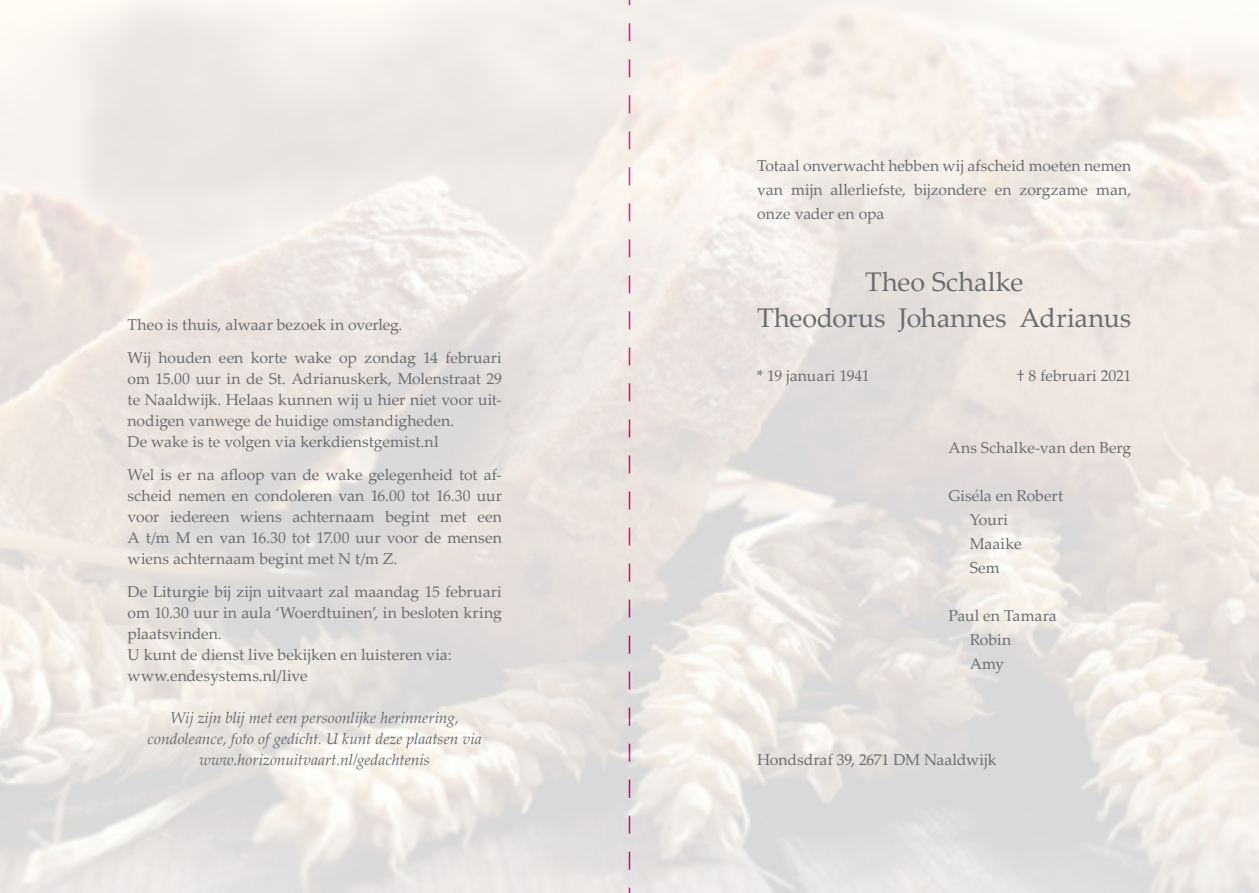
<style>
.page{position:relative;width:1259px;height:893px;background:#fff}
.page>*{position:absolute;margin:0;border:0;box-sizing:border-box;transform-origin:0 0}
.t1{font:27px/36px "Palatino Linotype";color:#6c6d70;text-align:center}
.t2{font:15.75px/21px "Palatino Linotype";color:#6c6d70}
.t3{font:italic 15.75px/21px "Palatino Linotype";color:#6c6d70;text-align:center}
</style>
<div class="page">
<img style="left:0;top:0;width:1259px;height:893px">
<p class="t2" style="left:128px;top:308px;width:376px;line-height:33px">Theo is thuis, alwaar bezoek in overleg.<br>Wij houden een korte wake op zondag 14 februari</p>
<p class="t2" style="left:128px;top:368px;width:376px">om 15.00 uur in de St. Adrianuskerk, Molenstraat 29 te Naaldwijk. Helaas kunnen wij u hier niet voor uit&shy;nodigen vanwege de huidige omstandigheden.<br>De wake is te volgen via kerkdienstgemist.nl</p>
<p class="t2" style="left:128px;top:464px;width:376px;text-align:justify">Wel is er na afloop van de wake gelegenheid tot af&shy;scheid nemen en condoleren van 16.00 tot 16.30 uur voor iedereen wiens achternaam begint met een A t/m M en van 16.30 tot 17.00 uur voor de mensen wiens achternaam begint met N t/m Z.</p>
<p class="t2" style="left:128px;top:581px;width:376px">De Liturgie bij zijn uitvaart zal maandag 15 februari om 10.30 uur in aula ‘Woerdtuinen’, in besloten kring plaatsvinden.<br>U kunt de dienst live bekijken en luisteren via: www.endesystems.nl/live</p>
<p class="t3" style="left:148px;top:707px;width:336px">Wij zijn blij met een persoonlijke herinnering, condoleance, foto of gedicht. U kunt deze plaatsen via www.horizonuitvaart.nl/gedachtenis</p>
<p class="t2" style="left:757px;top:153px;width:376px;line-height:24px;text-align:justify">Totaal onverwacht hebben wij afscheid moeten nemen van mijn allerliefste, bijzondere en zorgzame man, onze vader en opa</p>
<h1 class="t1" style="left:757px;top:263px;width:376px">Theo Schalke<br>Theodorus Johannes Adrianus</h1>
<p class="t2" style="left:757px;top:365px;width:114px">* 19 januari 1941</p>
<p class="t2" style="left:1016px;top:365px;width:116px">† 8 februari 2021</p>
<p class="t2" style="left:948px;top:437px;width:184px">Ans Schalke-van den Berg</p>
<p class="t2" style="left:969px;top:483px;width:95px;line-height:24px;text-indent:-21px">Giséla en Robert<br>Youri<br>Maaike<br>Sem</p>
<p class="t2" style="left:969px;top:603px;width:88px;line-height:24px;text-indent:-21px">Paul en Tamara<br>Robin<br>Amy</p>
<p class="t2" style="left:757px;top:749px;width:241px">Hondsdraf 39, 2671 DM Naaldwijk</p>
</div>
